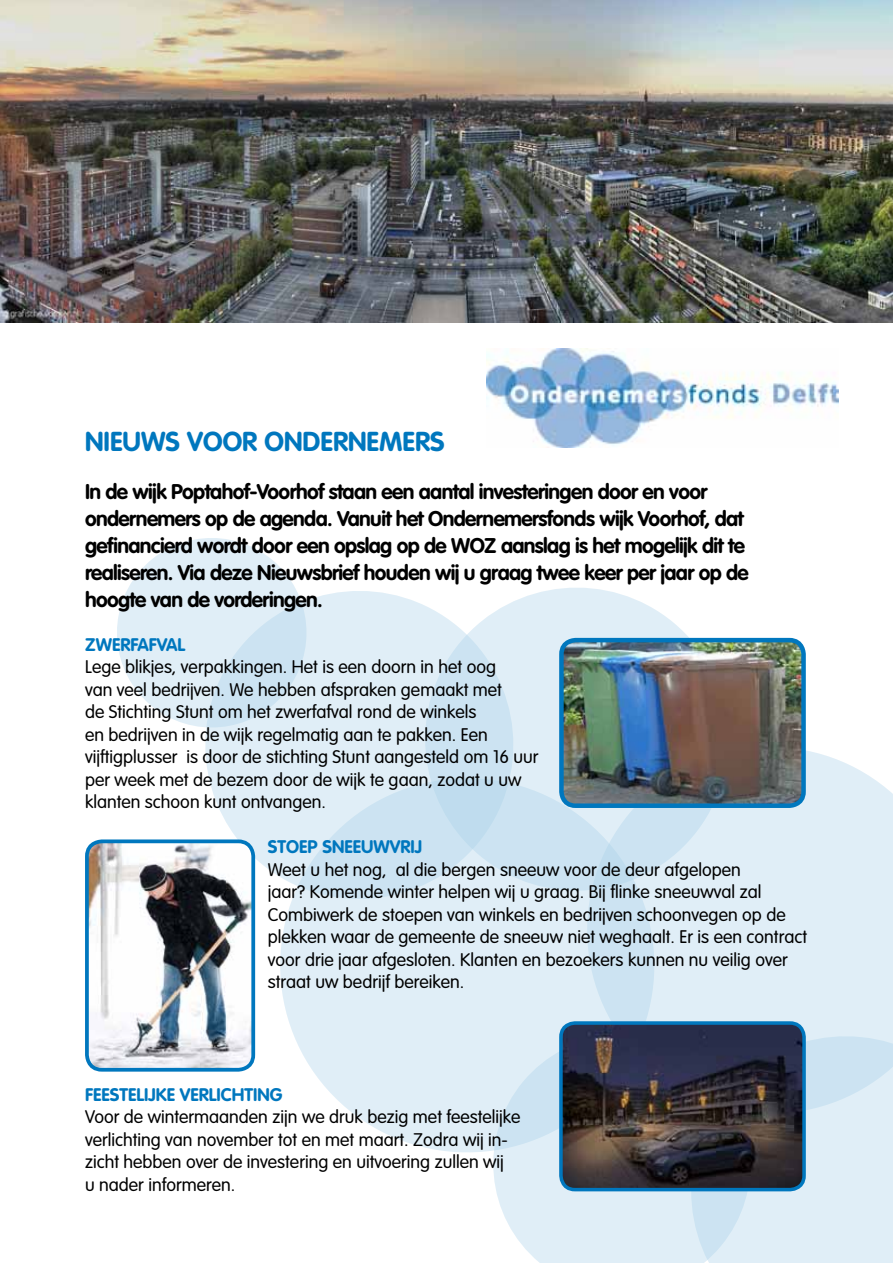
<style>
.page{position:relative;width:893px;height:1263px;background:#fff}
.page>*{position:absolute;margin:0;border:0;box-sizing:border-box;transform-origin:0 0}
.t1{font:700 27px "VAG Rounded Std";color:#0077be}
.t2{font:700 21px/27px "VAG Rounded Std";letter-spacing:-.03em;color:#000}
.t3{font:300 18px/22.5px "VAG Rounded Std";color:#000}
.t4{font:700 18px "VAG Rounded Std";color:#0077be}
</style>
<div class="page">
<div style="left:766px;top:1136px;width:127px;height:127px;background:#e0eef7"></div>
<svg style="left:494px;top:1175px;width:272px;height:88px;background:#deedf6"></svg>
<svg style="left:677px;top:750px;width:216px;height:386px;background:#dfedf6"></svg>
<svg style="left:280px;top:909px;width:397px;height:266px;background:#e2eff7"></svg>
<svg style="left:532px;top:588px;width:215px;height:321px;background:#dcecf6"></svg>
<svg style="left:205px;top:591px;width:327px;height:327px;background:#daebf5"></svg>
<svg style="left:117px;top:538px;width:201px;height:201px;fill:#e0eef7"></svg>
<img style="left:0;top:0;width:893px;height:323px">
<img style="left:90px;top:841px;width:162px;height:229px">
<div style="left:85px;top:839px;width:170px;height:232px;border:4px solid #0077be;border-radius:15px"></div>
<img style="left:561px;top:640px;width:242px;height:166px">
<div style="left:559px;top:638px;width:247px;height:170px;border:4px solid #0077be;border-radius:14px"></div>
<img style="left:561px;top:1023px;width:243px;height:166px">
<div style="left:559px;top:1021px;width:247px;height:170px;border:4px solid #0077be;border-radius:14px"></div>
<img style="left:486px;top:349px;width:353px;height:99px">
<h1 class="t1" style="left:85px;top:426px;width:361px">Nieuws voor ondernemers</h1>
<p class="t2" style="left:85px;top:479px;width:664px">In de wijk Poptahof-Voorhof staan een aantal investeringen door en voor ondernemers op de agenda. Vanuit het Ondernemersfonds wijk Voorhof, dat gefinancierd wordt door een opslag op de WOZ aanslag is het mogelijk dit te realiseren. Via deze Nieuwsbrief houden wij u graag twee keer per jaar op de hoogte van de vorderingen.</p>
<p class="t4" style="left:85px;top:634px;width:24px">ZWER</p>
<p class="t4" style="left:130px;top:634px;width:56px">FAFVAL</p>
<p class="t3" style="left:85px;top:656px;width:455px">Lege blikjes, verpakkingen. Het is een doorn in het oog<br>van veel bedrijven. We hebben afspraken gemaakt met<br>de Stichting Stunt om het zwerfafval rond de winkels<br>en bedrijven in de wijk regelmatig aan te pakken. Een vijftigplusser is door de stichting Stunt aangesteld om 16 uur per week met de bezem door de wijk te gaan, zodat u uw klanten schoon kunt ontvangen.</p>
<p class="t4" style="left:268px;top:836px;width:88px">STOEP SNEEUWVRI</p>
<p class="t4" style="left:415px;top:836px;width:9px">J</p>
<p class="t3" style="left:268px;top:859px;width:541px">Weet u het nog, al die bergen sneeuw voor de deur afgelopen<br>jaar? Komende winter helpen wij u graag. Bij flinke sneeuwval zal Combiwerk de stoepen van winkels en bedrijven schoonvegen op de plekken waar de gemeente de sneeuw niet weghaalt. Er is een contract voor drie jaar afgesloten. Klanten en bezoekers kunnen nu veilig over straat uw bedrijf bereiken.</p>
<p class="t4" style="left:85px;top:1084px;width:199px">FEESTELIJKE VERLICHTING</p>
<p class="t3" style="left:85px;top:1106px;width:437px">Voor de wintermaanden zijn we druk bezig met feestelijke verlichting van november tot en met maart. Zodra wij in&shy;zicht hebben over de investering en uitvoering zullen wij<br>u nader informeren.</p>
</div>
